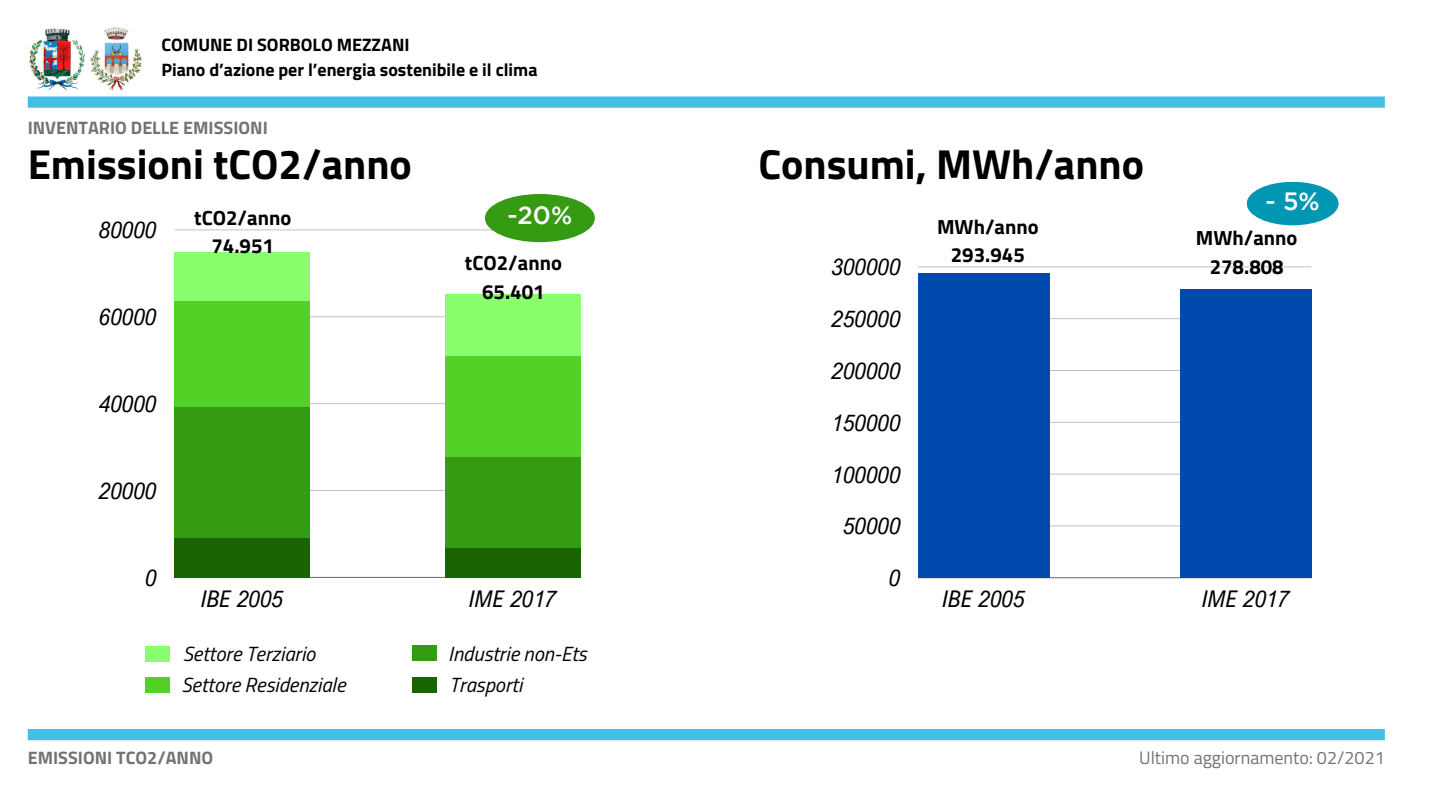
<style>
.page{position:relative;width:1440px;height:810px;background:#fff}
.page>*{position:absolute;margin:0;border:0;box-sizing:border-box;transform-origin:0 0}
.t1{font:700 42px "Titillium Web";color:#000}
.t2{font:500 25px "Gotham";color:#fffefe}
.t3{font:italic 23px "Arial Nova Cond";color:#000}
.t4{font:italic 20.5px "Titillium Web";color:#000}
.t5{font:700 20.5px/28.5px "Titillium Web";color:#000;text-align:center}
.t6{font:700 18px/24.8px "Titillium Web";color:#000}
.t7{font:700 18px "Titillium Web";color:#737373}
.t8{font:18px "Titillium Web";color:#737373}
</style>
<div class="page">
<div style="left:28px;top:96px;width:1357px;height:12px;background:#42bfe2"></div>
<div style="left:28px;top:729px;width:1357px;height:11px;background:#42bfe2"></div>
<hr style="left:175px;top:577px;width:406px;height:1px;background:#000;opacity:.6">
<hr style="left:175px;top:490px;width:406px;height:1px;background:#c2c2c2">
<hr style="left:175px;top:403px;width:406px;height:1px;background:#cacaca">
<hr style="left:175px;top:316px;width:406px;height:1px;background:#d1d1d1">
<hr style="left:175px;top:230px;width:406px;height:1px;background:#e6e6e6">
<div style="left:175px;top:537px;width:135px;height:40px;background:#1a6400"></div>
<div style="left:175px;top:406px;width:135px;height:131px;background:#359b12"></div>
<div style="left:175px;top:301px;width:135px;height:105px;background:#52d126"></div>
<div style="left:175px;top:252px;width:135px;height:49px;background:#8aff6d"></div>
<div style="left:445px;top:547px;width:136px;height:30px;background:#1a6400"></div>
<div style="left:445px;top:456px;width:136px;height:91px;background:#359b12"></div>
<div style="left:445px;top:355px;width:136px;height:101px;background:#52d126"></div>
<div style="left:445px;top:294px;width:136px;height:61px;background:#8aff6d"></div>
<div style="left:485px;top:194px;width:110px;height:48px;background:#359b12;border-radius:50%"></div>
<div style="left:145px;top:677px;width:25px;height:16px;background:#52d126"></div>
<div style="left:412px;top:645px;width:25px;height:16px;background:#359b12"></div>
<div style="left:412px;top:677px;width:25px;height:16px;background:#1a6400"></div>
<div style="left:145px;top:646px;width:25px;height:16px;background:#8aff6d"></div>
<img style="left:29px;top:27px;width:113px;height:64px">
<div style="left:1247px;top:182px;width:92px;height:43px;background:#0097b2;border-radius:50%"></div>
<hr style="left:918px;top:577px;width:393px;height:1px;background:#8c8c8c">
<hr style="left:918px;top:526px;width:393px;height:1px;background:#e3e3e3">
<hr style="left:918px;top:474px;width:393px;height:1px;background:#d7d7d7">
<hr style="left:918px;top:422px;width:393px;height:1px;background:#cbcbcb">
<hr style="left:918px;top:370px;width:393px;height:1px;background:#bfbfbf">
<hr style="left:918px;top:318px;width:393px;height:1px;background:#ccc">
<hr style="left:918px;top:267px;width:393px;height:1px;background:#e7e7e7">
<div style="left:918px;top:273px;width:131px;height:305px;background:#004aad"></div>
<div style="left:1180px;top:289px;width:131px;height:289px;background:#004aad"></div>
<h3 class="t6" style="left:162px;top:32px;width:378px">COMUNE DI SORBOLO MEZZANI<br>Piano d’azione per l’energia sostenibile e il clima</h3>
<p class="t7" style="left:28px;top:114px;width:242px">INVENTARIO DELLE EMISSIONI</p>
<h6 class="t1" style="left:28px;top:132px;width:386px">Emissioni tCO2/anno</h6>
<p class="t3" style="left:99px;top:216px;width:59px">80000</p>
<p class="t3" style="left:99px;top:303px;width:59px">60000</p>
<p class="t3" style="left:99px;top:390px;width:59px">40000</p>
<p class="t3" style="left:99px;top:477px;width:59px">20000</p>
<p class="t3" style="left:145px;top:563px;width:13px">0</p>
<h2 class="t5" style="left:194px;top:203px;width:99px">tCO2/anno<br>74.951</h2>
<p class="t2" style="left:507px;top:206px;width:66px">-20%</p>
<h3 class="t5" style="left:465px;top:248px;width:99px">tCO2/anno<br>65.401</h3>
<p class="t3" style="left:201px;top:584px;width:84px">IBE 2005</p>
<p class="t3" style="left:469px;top:584px;width:89px">IME 2017</p>
<h2 class="t4" style="left:183px;top:638px;width:134px">Settore Terziario</h2>
<h5 class="t4" style="left:181px;top:669px;width:166px">Settore Residenziale</h5>
<p class="t7" style="left:28px;top:744px;width:187px">EMISSIONI TCO2/ANNO</p>
<h1 class="t4" style="left:448px;top:638px;width:140px">Industrie non-Ets</h1>
<h1 class="t4" style="left:450px;top:669px;width:74px">Trasporti</h1>
<h3 class="t1" style="left:758px;top:132px;width:387px">Consumi, MWh/anno</h3>
<h3 class="t2" style="left:1265px;top:191px;width:56px">- 5%</h3>
<p class="t3" style="left:832px;top:253px;width:70px">300000</p>
<p class="t3" style="left:832px;top:305px;width:70px">250000</p>
<p class="t3" style="left:832px;top:356px;width:70px">200000</p>
<p class="t3" style="left:832px;top:408px;width:70px">150000</p>
<p class="t3" style="left:832px;top:460px;width:70px">100000</p>
<p class="t3" style="left:843px;top:512px;width:59px">50000</p>
<p class="t3" style="left:889px;top:564px;width:13px">0</p>
<p class="t5" style="left:937px;top:212px;width:103px">MWh/anno<br>293.945</p>
<h4 class="t5" style="left:1196px;top:223px;width:103px">MWh/anno<br>278.808</h4>
<p class="t3" style="left:942px;top:584px;width:84px">IBE 2005</p>
<p class="t3" style="left:1202px;top:584px;width:89px">IME 2017</p>
<p class="t8" style="left:1139px;top:744px;width:247px">Ultimo aggiornamento: 02/2021</p>
</div>
